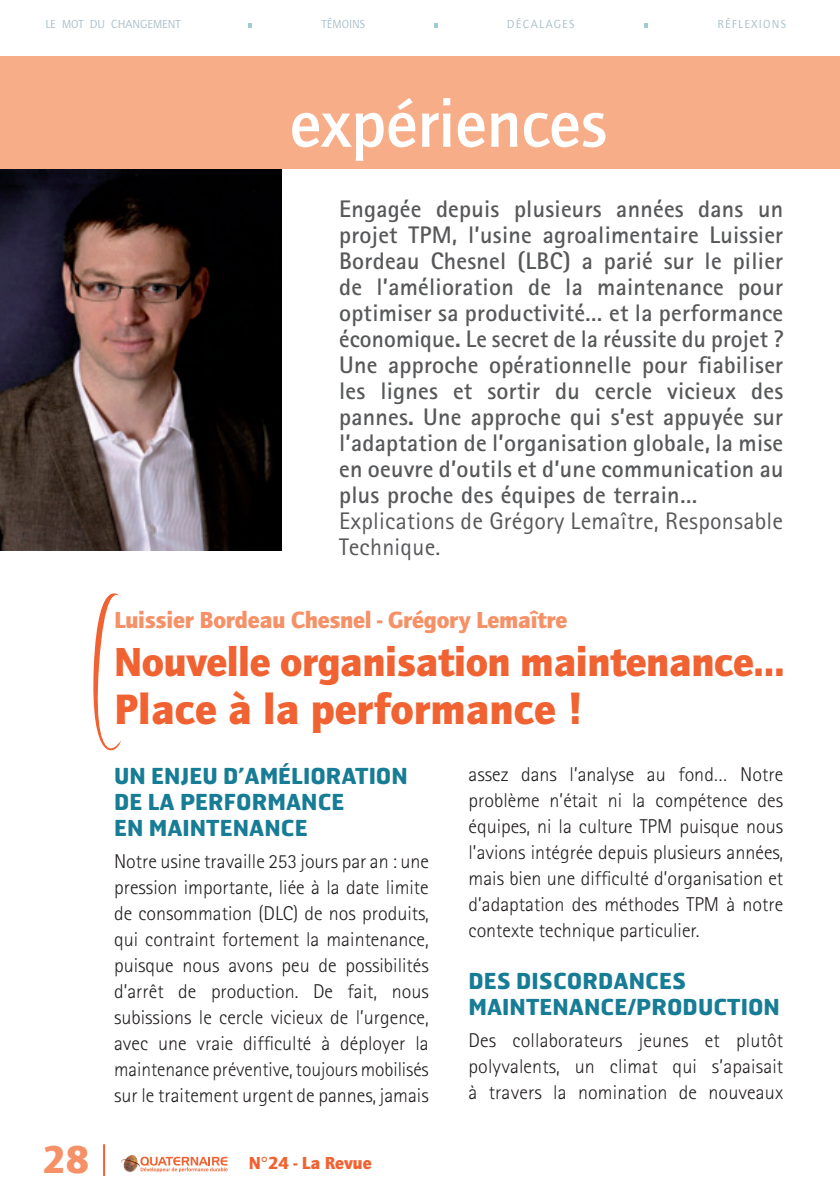
<style>
.page{position:relative;width:840px;height:1191px;background:#fff}
.page>*{position:absolute;margin:0;border:0;box-sizing:border-box;transform-origin:0 0}
.t1{font:700 68px "Quay Itc T";color:#fff}
.t2{font:900 44px "Quay Itc T";color:#f16232}
.t3{font:900 42px "Quay Itc T";letter-spacing:-.01em;color:#f16232}
.t4{font:900 40px "Quay Itc T";color:#f69067}
.t5{font:700 24px/26px "Rotis Sans Serif";letter-spacing:.01em;color:#57585a;text-align:justify}
.t6{font:24px/26px "Rotis Sans Serif";letter-spacing:.01em;color:#57585a}
.t7{font:900 24px "Quay Itc T";letter-spacing:-.01em;color:#f69067}
.t8{font:700 22px/26px "Hermes";color:#177c95}
.t9{font:300 20px/26px "Rotis Sans Serif";color:#231f20;text-align:justify}
.t10{font:900 18px "Quay Itc T";color:#f16232}
.t11{font:12px "Quay Itc T";color:#a5bcca}
.t12{font:12px "Quay Itc T";letter-spacing:.1em;color:#a5bcca}
</style>
<div class="page">
<hr style="left:103px;top:1144px;width:2px;height:32px;background:#f16232">
<svg style="left:121px;top:1155px;width:106px;height:17px"></svg>
<img style="left:0;top:169px;width:282px;height:381px">
<div style="left:0;top:57px;width:839px;height:112px;background:#f8ad89"></div>
<svg style="left:93px;top:593px;width:29px;height:158px"></svg>
<svg style="left:248px;top:23px;width:4px;height:5px"></svg>
<svg style="left:434px;top:23px;width:3px;height:5px"></svg>
<svg style="left:644px;top:23px;width:3px;height:5px"></svg>
<p class="t11" style="left:45px;top:17px;width:137px">LE MOT DU CHANGEMENT</p>
<p class="t11" style="left:321px;top:17px;width:45px">TÉMOINS</p>
<p class="t12" style="left:506px;top:17px;width:69px">DÉCALAGES</p>
<p class="t12" style="left:717px;top:17px;width:70px">RÉFLEXIONS</p>
<p class="t1" style="left:289px;top:84px;width:318px">expériences</p>
<p class="t5" style="left:339px;top:195px;width:445px">Engagée depuis plusieurs années dans un projet TPM, l’usine agroalimentaire Luissier Bordeau Chesnel (LBC) a parié sur le pilier de l’amélioration de la maintenance pour optimiser sa productivité… et la performance économique. Le secret de la réussite du projet ?<br>Une approche opérationnelle pour fiabiliser les lignes et sortir du cercle vicieux des pannes. Une approche qui s’est appuyée sur l’adaptation de l’organisation globale, la mise en oeuvre d’outils et d’une communication au plus proche des équipes de terrain…</p>
<p class="t6" style="left:339px;top:508px;width:445px">Explications de Grégory Lemaître, Responsable<br>Technique.</p>
<p class="t7" style="left:114px;top:605px;width:454px">Luissier Bordeau Chesnel - Grégory Lemaître</p>
<p class="t3" style="left:114px;top:637px;width:671px">Nouvelle organisation maintenance…</p>
<p class="t2" style="left:114px;top:683px;width:471px">Place à la performance !</p>
<p class="t8" style="left:114px;top:762px;width:295px">UN ENJEU D’AMÉLIORATION<br>DE LA PERFORMANCE<br>EN MAINTENANCE</p>
<p class="t9" style="left:114px;top:847px;width:316px">Notre usine travaille 253 jours par an : une pression importante, liée à la date limite de consommation (DLC) de nos produits, qui contraint fortement la maintenance, puisque nous avons peu de possibilités d’arrêt de production. De fait, nous subissions le cercle vicieux de l’urgence, avec une vraie difficulté à déployer la maintenance préventive, toujours mobilisés sur le traitement urgent de pannes, jamais</p>
<h3 class="t4" style="left:43px;top:1136px;width:48px">28</h3>
<p class="t10" style="left:249px;top:1151px;width:124px">N°24 - La Revue</p>
<p class="t9" style="left:468px;top:761px;width:316px">assez dans l’analyse au fond… Notre problème n’était ni la compétence des équipes, ni la culture TPM puisque nous l’avions intégrée depuis plusieurs années, mais bien une difficulté d’organisation et d’adaptation des méthodes TPM à notre contexte technique particulier.</p>
<p class="t8" style="left:468px;top:967px;width:313px">DES DISCORDANCES<br>MAINTENANCE/PRODUCTION</p>
<p class="t9" style="left:468px;top:1027px;width:316px">Des collaborateurs jeunes et plutôt polyvalents, un climat qui s’apaisait à travers la nomination de nouveaux</p>
</div>
